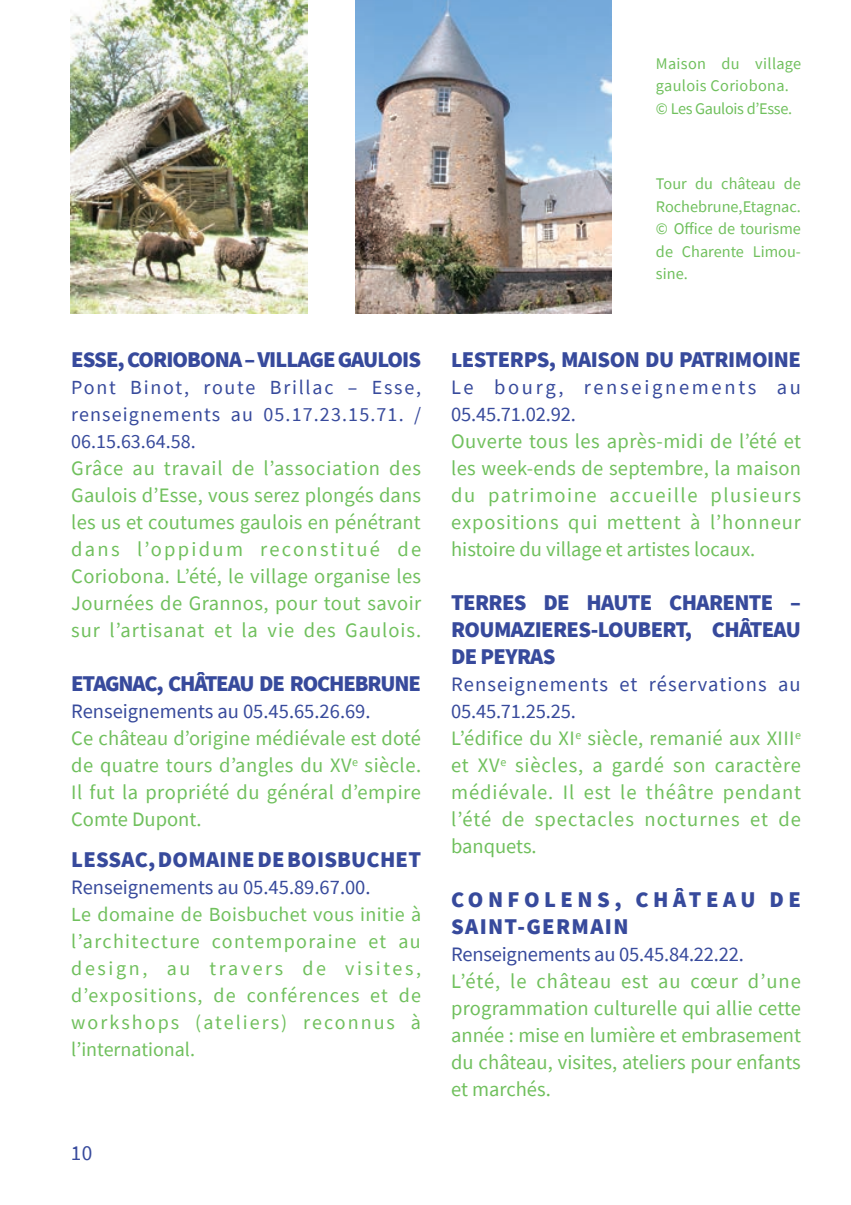
<style>
.page{position:relative;width:851px;height:1205px;background:#fff}
.page>*{position:absolute;margin:0;border:0;box-sizing:border-box;transform-origin:0 0}
.t1{font:900 22.5px "Source Sans Pro";letter-spacing:-.03em;color:#374a9c}
.t2{font:21.25px "Source Sans Pro";color:#374a9c}
.t3{font:20.5px/27px "Source Sans Pro";letter-spacing:.025em;color:#70c05d;text-align:justify}
.t4{font:20.5px "Source Sans Pro";color:#374a9c}
.t5{font:20.5px/27px "Source Sans Pro";letter-spacing:.13em;color:#374a9c}
.t6{font:20px/27px "Source Sans Pro";letter-spacing:.09em;color:#70c05d;text-align:justify}
.t7{font:20px/27px "Source Sans Pro";letter-spacing:.06em;color:#374a9c;text-align:justify}
.t8{font:16.25px/22.5px "Source Sans Pro";color:#70c05d;text-align:justify}
.t9{font:16.25px/22.5px "Source Sans Pro";letter-spacing:.02em;color:#70c05d}
.s1{font-size:21.25px}
.s2{color:#374a9c}
</style>
<div class="page">
<img style="left:71px;top:0;width:236px;height:313px">
<img style="left:355px;top:0;width:256px;height:313px">
<p class="t1" style="left:71px;top:344px;width:13px">ESSE</p>
<p class="t1" style="left:118px;top:344px;width:98px">, CORIOBONA</p>
<p class="t1" style="left:244px;top:344px;width:25px">– VILLA</p>
<p class="t1" style="left:309px;top:344px;width:45px">GE GAULOIS</p>
<p class="t7" style="left:71px;top:374px;width:351px">Pont Binot, route Brillac – Esse, renseignements au 05.17.23.15.71. / 06.15.63.64.58.</p>
<p class="t3" style="left:71px;top:455px;width:351px">Grâce au travail de l’association des Gaulois d’Esse, vous serez plongés dans les us et coutumes gaulois en pénétrant dans l’oppidum reconstitué de Coriobona. L’été, le village organise les Journées de Grannos, pour tout savoir sur l’artisanat et la vie des Gaulois.</p>
<p class="t1" style="left:71px;top:668px;width:144px">ETAGNAC, CHÂTEAU</p>
<p class="t1" style="left:259px;top:668px;width:135px">DE ROCHEBRUNE</p>
<p class="t4" style="left:71px;top:698px;width:301px">Renseignements au 05.45.65.26.69.</p>
<p class="t3" style="left:71px;top:725px;width:351px">Ce château d’origine médiévale est doté de quatre tours d’angles du XV<sup>e</sup> siècle.<br>Il fut la propriété du général d’empire Comte Dupont.</p>
<p class="t1" style="left:71px;top:844px;width:14px">LESSA</p>
<p class="t1" style="left:135px;top:844px;width:85px">C, DO MAINE</p>
<p class="t1" style="left:257px;top:844px;width:151px">DE BOISBUCHET</p>
<p class="t4" style="left:71px;top:874px;width:301px">Renseignements au 05.45.89.67.00.</p>
<p class="t6" style="left:71px;top:900px;width:351px">Le domaine de Boisbuchet vous initie à l’architecture contemporaine et au design, au travers de visites, d’expositions, de conférences et de workshops (ateliers) reconnus à l’international.</p>
<p class="t2" style="left:71px;top:1139px;width:23px">10</p>
<p class="t9" style="left:656px;top:52px;width:147px">Maison du village gaulois Coriobona. © Les Gaulois d’Esse.</p>
<p class="t8" style="left:656px;top:172px;width:146px">Tour du château de Rochebrune,Etagnac. © Office de tourisme de Charente Limou&shy;sine.</p>
<p class="t1" style="left:451px;top:344px;width:24px"><span class="s1">L</span>ESTE</p>
<p class="t1" style="left:510px;top:344px;width:82px">RPS, MAISON</p>
<p class="t1" style="left:645px;top:344px;width:120px">DU PAT RIMOINE</p>
<p class="t5" style="left:451px;top:374px;width:351px">Le bourg, renseignements au<br>05.45.71.02.92.</p>
<p class="t3" style="left:451px;top:428px;width:351px">Ouverte tous les après-midi de l’été et les week-ends de septembre, la maison du patrimoine accueille plusieurs expositions qui mettent à l’honneur histoire du village et artistes locaux.</p>
<p class="t1" style="left:451px;top:587px;width:63px">TE RRES</p>
<p class="t1" style="left:543px;top:587px;width:13px">DE</p>
<p class="t1" style="left:586px;top:587px;width:29px">HAUTE</p>
<p class="t1" style="left:669px;top:587px;width:67px">CHARENTE</p>
<p class="t1" style="left:790px;top:587px;width:12px">–</p>
<p class="t1" style="left:451px;top:614px;width:72px">ROU MAZIE</p>
<p class="t1" style="left:553px;top:614px;width:207px">RES-LOU BERT, CHÂTEAU</p>
<p class="t1" style="left:451px;top:641px;width:93px">DE PEYRAS</p>
<p class="t3" style="left:451px;top:671px;width:351px;text-align:left"><span class="s2">Renseignements et réservations au<br>05.45.71.25.25.<br></span>L’édifice du XI<sup>e</sup> siècle, remanié aux XIII<sup>e </sup>et XV<sup>e</sup> siècles, a gardé son caractère médiévale. Il est le théâtre pendant l’été de spectacles nocturnes et de banquets.</p>
<p class="t1" style="left:451px;top:884px;width:91px">CON FOLENS</p>
<p class="t1" style="left:614px;top:884px;width:88px">, CHÂTEAU</p>
<p class="t1" style="left:769px;top:884px;width:16px">DE</p>
<p class="t1" style="left:451px;top:911px;width:14px">SAINT</p>
<p class="t1" style="left:517px;top:911px;width:87px">-GERMAIN</p>
<p class="t4" style="left:451px;top:941px;width:294px">Renseignements au 05.45.84.22.22.</p>
<p class="t3" style="left:451px;top:968px;width:351px">L’été, le château est au cœur d’une programmation culturelle qui allie cette année : mise en lumière et embrasement du château, visites, ateliers pour enfants et marchés.</p>
</div>
